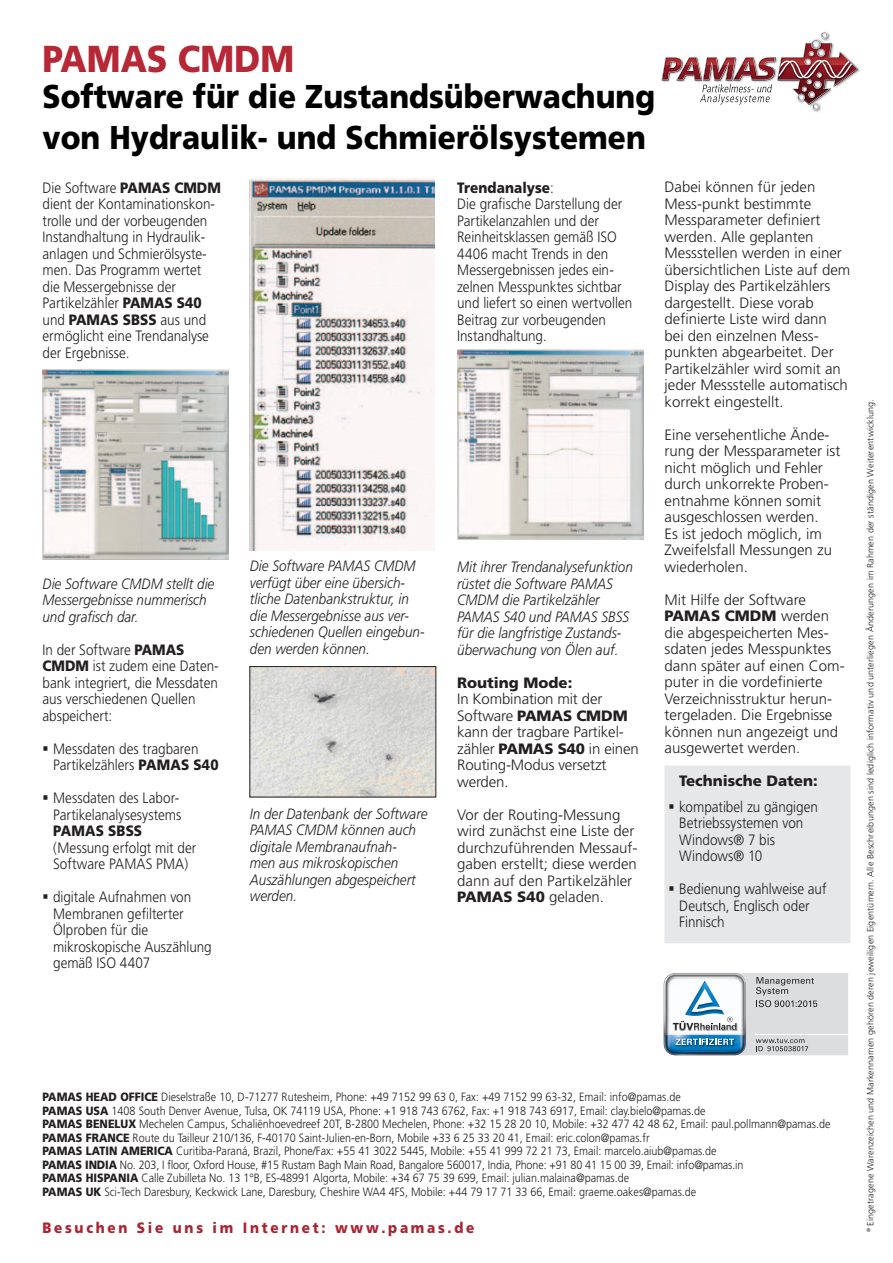
<style>
.page{position:relative;width:893px;height:1263px;background:#fff}
.page>*{position:absolute;margin:0;border:0;box-sizing:border-box;transform-origin:0 0}
.t1{font:900 37.5px "Frutiger";color:#b72837;scale:.9 1}
.t2{font:900 33px/40.5px "Frutiger";color:#000;scale:.9 1}
.t3{font:300 15px/16.5px "Frutiger";color:#231f20}
.t4{font:300 15px/16.5px "Frutiger";color:#231f20;scale:.9 1}
.t5{font:italic 300 15px/16.5px "Frutiger";color:#231f20;scale:.9 1}
.t6{font:900 15px "Frutiger";letter-spacing:.2em;color:#ab2331;scale:.9 1}
.t7{font:900 15px "Frutiger";color:#231f20}
.t8{font:900 15px "Frutiger";color:#231f20;scale:.9 1}
.t9{font:300 12px/13.5px "Frutiger";color:#231f20;scale:.9 1}
.t10{font:300 9px "Frutiger";letter-spacing:.015em;color:#231f20}
.s1{font-weight:900}
</style>
<div class="page">
<svg style="left:662px;top:32px;width:196px;height:80px"></svg>
<div style="left:664px;top:765px;width:186px;height:178px;background:#e6e7e9"></div>
<img style="left:43px;top:369px;width:186px;height:191px">
<svg style="left:663px;top:973px;width:185px;height:83px"></svg>
<img style="left:250px;top:179px;width:185px;height:372px">
<img style="left:251px;top:668px;width:183px;height:127px">
<div style="left:249px;top:666px;width:187px;height:131px;border:1px solid #231f20"></div>
<img style="left:457px;top:350px;width:186px;height:189px">
<h1 class="t1" style="left:43px;top:36px;width:281px">PAMAS CMDM</h1>
<h2 class="t2" style="left:43px;top:76px;width:682px">Software für die Zustandsüberwachung von Hydraulik- und Schmierölsystemen</h2>
<p class="t4" style="left:43px;top:179px;width:200px">Die Software <span class="s1">PAMAS CMDM </span>dient der Kontaminationskon&shy;trolle und der vorbeugenden<br>Instandhaltung in Hydraulik&shy;anlagen und Schmierölsyste&shy;men. Das Programm wertet die Messergebnisse der<br>Partikelzähler <span class="s1">PAMAS S40 </span>und <span class="s1">PAMAS SBSS</span> aus und ermöglicht eine Trendanalyse der Ergebnisse.</p>
<p class="t4" style="left:457px;top:179px;width:196px"><span class="s1">Trendanalyse</span>:<br>Die grafische Darstellung der<br>Partikelanzahlen und der<br>Reinheitsklassen gemäß ISO<br>4406 macht Trends in den<br>Messergebnissen jedes ein&shy;zelnen Messpunktes sichtbar und liefert so einen wertvollen<br>Beitrag zur vorbeugenden<br>Instandhaltung.</p>
<p class="t5" style="left:43px;top:575px;width:192px">Die Software CMDM stellt die<br>Messergebnisse nummerisch und grafisch dar.</p>
<p class="t4" style="left:43px;top:641px;width:197px">In der Software <span class="s1">PAMAS<br>CMDM</span> ist zudem eine Daten&shy;bank integriert, die Messdaten aus verschiedenen Quellen abspeichert:</p>
<p class="t4" style="left:53px;top:740px;width:185px">Messdaten des tragbaren<br>Partikelzählers <span class="s1">PAMAS S40</span></p>
<p class="t4" style="left:53px;top:790px;width:144px">Messdaten des Labor-<br>Partikelanalysesystems</p>
<p class="t8" style="left:53px;top:822px;width:100px">PAMAS SBSS</p>
<p class="t4" style="left:53px;top:839px;width:161px">(Messung erfolgt mit der<br>Software PAMAS PMA)</p>
<p class="t4" style="left:53px;top:889px;width:178px">digitale Aufnahmen von<br>Membranen gefilterter<br>Ölproben für die mikroskopische Auszählung gemäß ISO 4407</p>
<p class="t5" style="left:250px;top:558px;width:196px">Die Software PAMAS CMDM verfügt über eine übersich&shy;tliche Datenbankstruktur, in die Messergebnisse aus ver&shy;schiedenen Quellen eingebun&shy;den werden können.</p>
<p class="t5" style="left:250px;top:805px;width:199px">In der Datenbank der Software<br>PAMAS CMDM können auch digitale Membranaufnah-<br>men aus mikroskopischen<br>Auszählungen abgespeichert werden.</p>
<p class="t5" style="left:457px;top:559px;width:197px">Mit ihrer Trendanalysefunktion rüstet die Software PAMAS<br>CMDM die Partikelzähler<br>PAMAS S40 und PAMAS SBSS für die langfristige Zustands&shy;überwachung von Ölen auf.</p>
<p class="t7" style="left:457px;top:673px;width:117px">Routing Mode:</p>
<p class="t3" style="left:457px;top:691px;width:183px">In Kombination mit der<br>Software <span class="s1">PAMAS CMDM </span>kann der tragbare Partikel&shy;zähler <span class="s1">PAMAS S40</span> in einen<br>Routing-Modus versetzt werden.</p>
<p class="t3" style="left:457px;top:806px;width:182px">Vor der Routing-Messung wird zunächst eine Liste der durchzuführenden Messauf&shy;gaben erstellt; diese werden dann auf den Partikelzähler<br><span class="s1">PAMAS S40</span> geladen.</p>
<p class="t3" style="left:665px;top:179px;width:187px">Dabei können für jeden<br>Mess-punkt bestimmte<br>Messparameter definiert werden. Alle geplanten<br>Messstellen werden in einer übersichtlichen Liste auf dem<br>Display des Partikelzählers dargestellt. Diese vorab definierte Liste wird dann<br>bei den einzelnen Mess&shy;punkten abgearbeitet. Der<br>Partikelzähler wird somit an jeder Messstelle automatisch korrekt eingestellt.</p>
<p class="t3" style="left:665px;top:426px;width:177px">Eine versehentliche Ände&shy;rung der Messparameter ist nicht möglich und Fehler durch unkorrekte Proben&shy;entnahme können somit ausgeschlossen werden.<br>Es ist jedoch möglich, im<br>Zweifelsfall Messungen zu wiederholen.</p>
<p class="t3" style="left:665px;top:591px;width:182px">Mit Hilfe der Software<br><span class="s1">PAMAS CMDM</span> werden die abgespeicherten Mes&shy;sdaten jedes Messpunktes dann später auf einen Com&shy;puter in die vordefinierte<br>Verzeichnisstruktur herun&shy;tergeladen. Die Ergebnisse können nun angezeigt und ausgewertet werden.</p>
<p class="t7" style="left:679px;top:772px;width:140px">Technische Daten:</p>
<p class="t4" style="left:679px;top:799px;width:156px">kompatibel zu gängigen<br>Betriebssystemen von<br>Windows® 7 bis<br>Windows® 10</p>
<p class="t4" style="left:679px;top:881px;width:165px">Bedienung wahlweise auf<br>Deutsch, Englisch oder<br>Finnisch</p>
<p class="t9" style="left:43px;top:1091px;width:877px"><span class="s1">PAMAS HEAD OFFICE</span> Dieselstraße 10, D-71277 Rutesheim, Phone: +49 7152 99 63 0, Fax: +49 7152 99 63-32, Email: info@pamas.de<br><span class="s1">PAMAS USA</span> 1408 South Denver Avenue, Tulsa, OK 74119 USA, Phone: +1 918 743 6762, Fax: +1 918 743 6917, Email: clay.bielo@pamas.de<br><span class="s1">PAMAS Benelux</span> Mechelen Campus, Schaliënhoevedreef 20T, B-2800 Mechelen, Phone: +32 15 28 20 10, Mobile: +32 477 42 48 62, Email: paul.pollmann@pamas.de <span class="s1">PAMAS France</span> Route du Tailleur 210/136, F-40170 Saint-Julien-en-Born, Mobile +33 6 25 33 20 41, Email: eric.colon@pamas.fr<br><span class="s1">PAMAS LATIN AMERICA</span> Curitiba-Paraná, Brazil, Phone/Fax: +55 41 3022 5445, Mobile: +55 41 999 72 21 73, Email: marcelo.aiub@pamas.de<br><span class="s1">PAMAS INDIA</span> No. 203, I floor, Oxford House, #15 Rustam Bagh Main Road, Bangalore 560017, India, Phone: +91 80 41 15 00 39, Email: info@pamas.in<br><span class="s1">PAMAS HISPANIA</span> Calle Zubilleta No. 13 1°B, ES-48991 Algorta, Mobile: +34 67 75 39 699, Email: julian.malaina@pamas.de<br><span class="s1">PAMAS UK</span> Sci-Tech Daresbury, Keckwick Lane, Daresbury, Cheshire WA4 4FS, Mobile: +44 79 17 71 33 66, Email: graeme.oakes@pamas.de</p>
<p class="t6" style="left:43px;top:1218px;width:481px">Besuchen Sie uns im Internet: www.pamas.de</p>
<p class="t10" style="left:865px;top:1232px;width:835px;rotate:-90deg"><sup>®</sup> Eingetragene Warenzeichen und Markennamen gehören deren jeweiligen Eigentümern. Alle Beschreibungen sind lediglich informativ und unterliegen Änderungen im Rahmen der ständigen Weiterentwicklung.</p>
</div>
